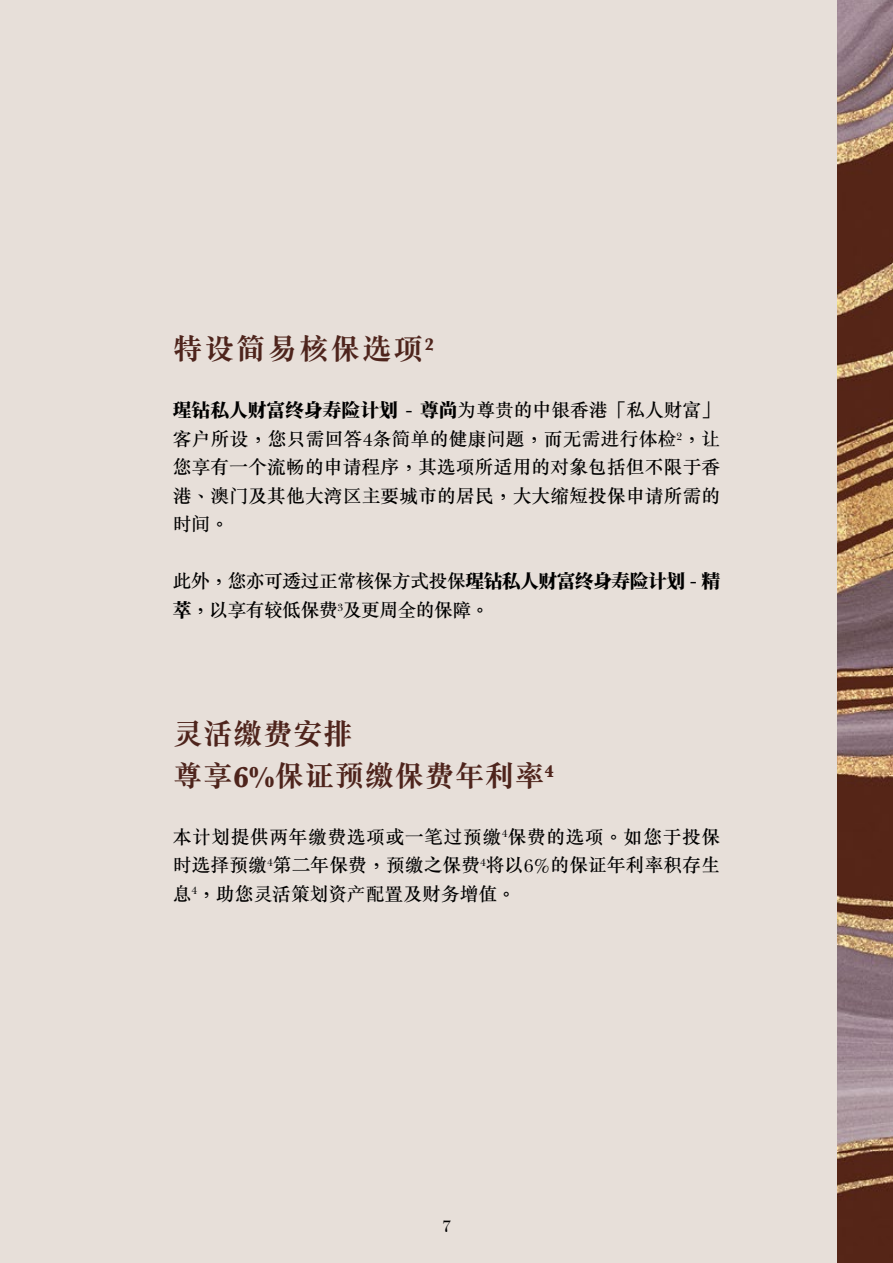
<style>
.page{position:relative;width:893px;height:1263px;background:#e7dfd9}
.page>*{position:absolute;margin:0;border:0;box-sizing:border-box;transform-origin:0 0}
.t1{font:700 30px/42px "M Sung HKS";color:#4e241c}
.t2{font:700 30px "M Sung HKS";letter-spacing:.05em;color:#4e241c}
.t3{font:500 18.75px/28.5px "M Sung HKS";letter-spacing:.005em;color:#000;text-align:justify}
.t4{font:500 18.75px/28.5px "M Sung HKS";letter-spacing:-.025em;color:#000}
.t5{font:800 18.75px "Source Han Serif";color:#000}
.t6{font:16.5px "Bodoni Svty Two ITCTT";color:#000}
.s1{font-family:"M Sung HKS";font-weight:500}
.s2{font-family:"Source Han Serif";font-weight:800}
</style>
<div class="page">
<img style="left:838px;top:0;width:55px;height:1263px">
<h1 class="t2" style="left:173px;top:328px;width:263px">特設簡易核保選項<sup>2</sup></h1>
<p class="t5" style="left:173px;top:400px;width:549px">瑆钻私人财富终身寿险计划 - 尊尚<span class="s1">為尊貴的中銀香港「私人財富」</span></p>
<p class="t3" style="left:173px;top:424px;width:549px">客戶所設，您只需回答4條簡單的健康問題，而無需進行體檢<sup>2</sup>，讓您享有一個流暢的申請程序，其選項所適用的對象包括但不限於香港、澳門及其他大灣區主要城市的居民，大大縮短投保申請所需的時間。</p>
<p class="t4" style="left:173px;top:567px;width:549px">此外，您亦可透過正常核保方式投保<span class="s2">瑆钻私人财富终身寿险计划 - 精萃</span>，以享有較低保費<sup>3</sup>及更周全的保障。</p>
<h1 class="t1" style="left:173px;top:711px;width:383px">靈活繳費安排<br>尊享6%保證預繳保費年利率<sup>4</sup></h1>
<p class="t3" style="left:173px;top:822px;width:549px">本計劃提供兩年繳費選項或一筆過預繳<sup>4</sup>保費的選項。如您於投保時選擇預繳<sup>4</sup>第二年保費，預繳之保費<sup>4</sup>將以6%的保證年利率積存生息<sup>4</sup>，助您靈活策劃資產配置及財務增值。</p>
<p class="t6" style="left:442px;top:1212px;width:10px">7</p>
</div>
